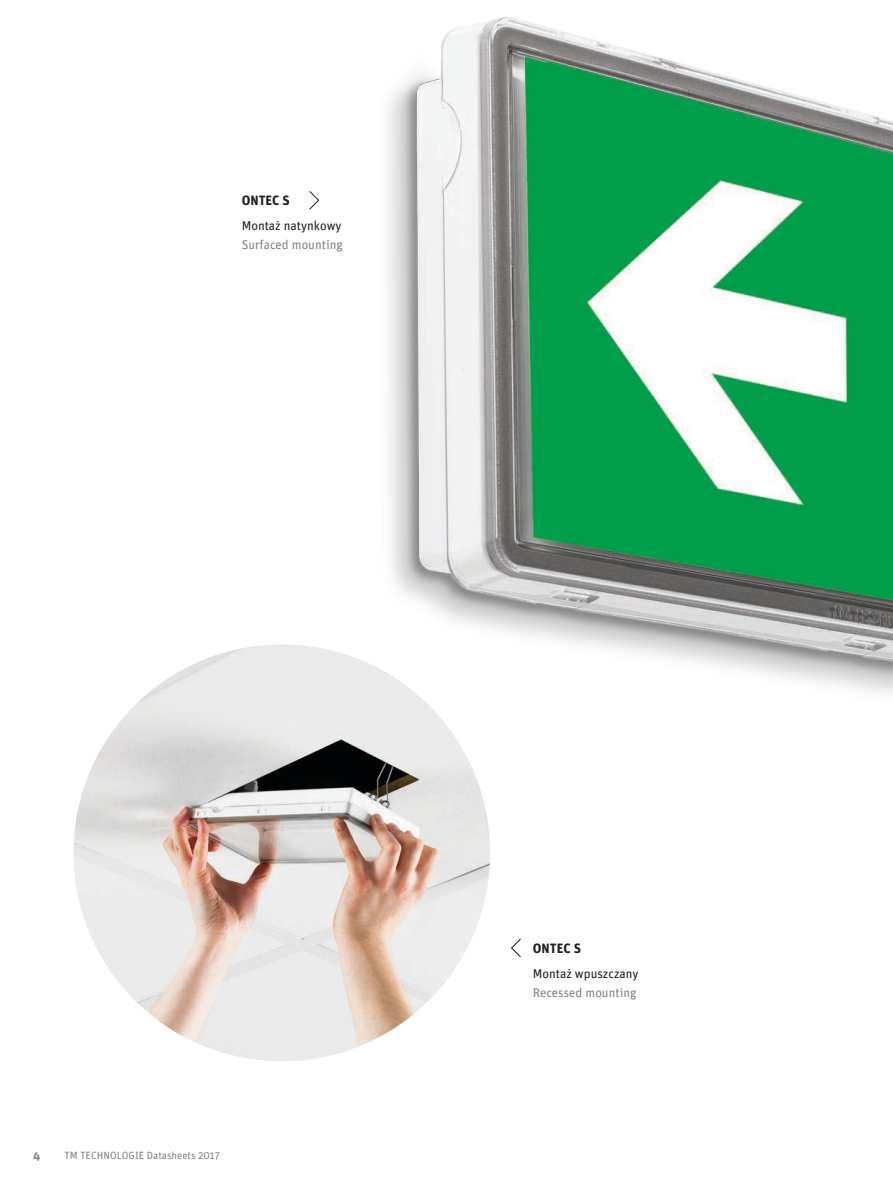
<style>
.page{position:relative;width:893px;height:1191px;background:#fff}
.page>*{position:absolute;margin:0;border:0;box-sizing:border-box;transform-origin:0 0}
.t1{font:700 13.5px "Unit Pro";color:#231f20}
.t2{font:12.75px "Unit Pro";color:#808285}
.t3{font:12.75px "Unit Pro";color:#231f20}
.t4{font:700 12px "Unit Pro";color:#808285}
.t5{font:10.5px "Unit Pro";color:#808285}
</style>
<div class="page">
<img style="left:309px;top:17px;width:584px;height:863px">
<svg style="left:511px;top:938px;width:10px;height:19px"></svg>
<svg style="left:309px;top:191px;width:10px;height:18px"></svg>
<img style="left:73px;top:644px;width:417px;height:417px;border-radius:208px">
<p class="t1" style="left:242px;top:192px;width:50px">ONTEC S</p>
<p class="t3" style="left:242px;top:218px;width:101px">Montaż natynkowy</p>
<p class="t2" style="left:242px;top:237px;width:103px">Surfaced mounting</p>
<p class="t4" style="left:33px;top:1147px;width:9px">4</p>
<p class="t5" style="left:65px;top:1148px;width:157px">TM TECHNOLOGIE Datasheets 2017</p>
<p class="t1" style="left:533px;top:940px;width:50px">ONTEC S</p>
<p class="t3" style="left:533px;top:965px;width:107px">Montaż wpuszczany</p>
<p class="t2" style="left:533px;top:985px;width:105px">Recessed mounting</p>
</div>
